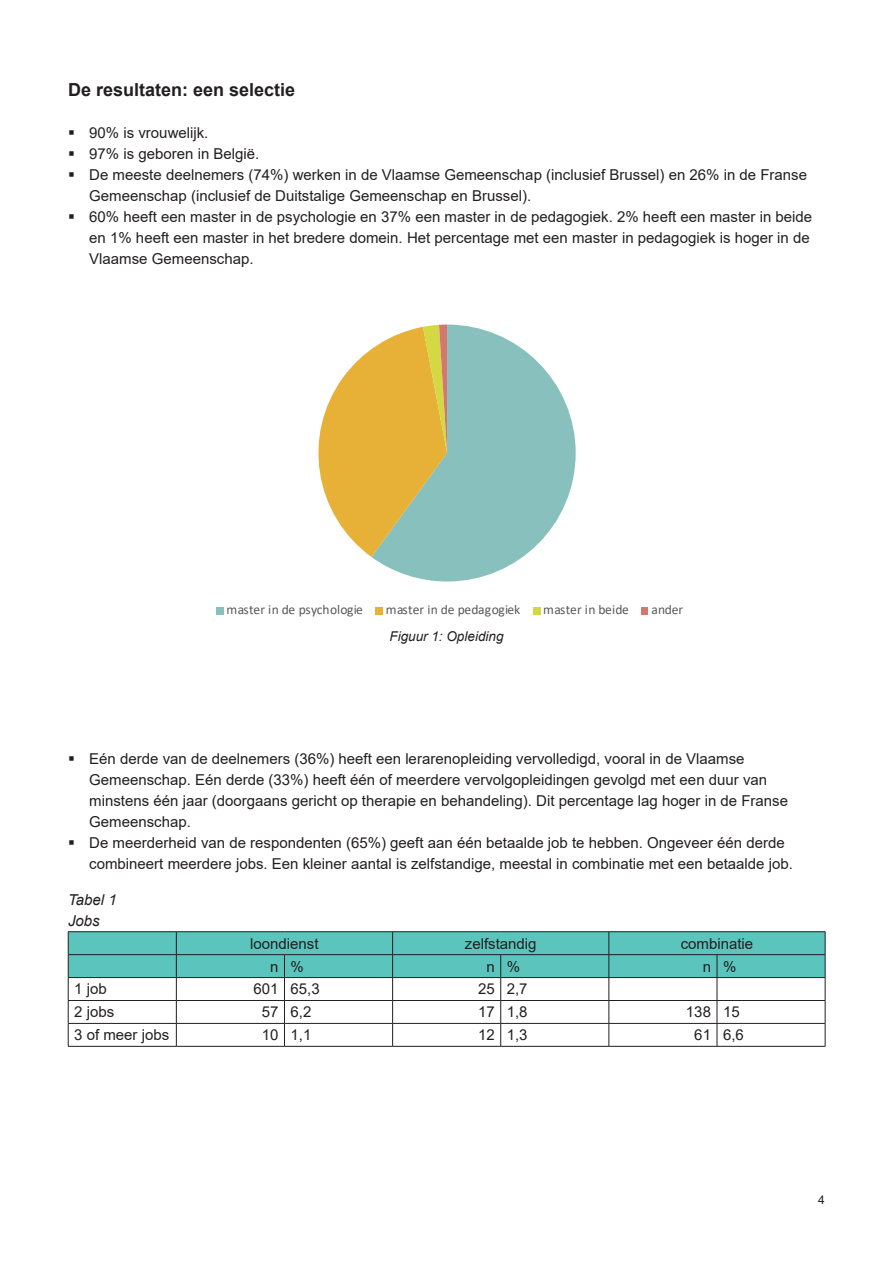
<style>
.page{position:relative;width:893px;height:1263px;background:#fff}
.page>*{position:absolute;margin:0;border:0;box-sizing:border-box;transform-origin:0 0}
.kleine_titel{font:700 18px "Arial";color:#231f20}
.t1{font:15px/21px "Arial";color:#231f20}
.basisalinea_zonder_w{font:italic 15px "Arial";color:#231f20}
.t2{font:13.5px "Calibri";color:#595959}
.onderschrift{font:italic 13.5px "Arial";color:#231f20}
.t3{font:12px "Arial";color:#231f20}
</style>
<div class="page">
<hr style="left:176px;top:1046px;width:108px;height:1px;background:#231f20">
<hr style="left:68px;top:1046px;width:108px;height:1px;background:#231f20">
<hr style="left:284px;top:1046px;width:109px;height:1px;background:#231f20">
<hr style="left:68px;top:931px;width:108px;height:1px;background:#231f20">
<hr style="left:176px;top:931px;width:108px;height:1px;background:#231f20">
<hr style="left:284px;top:931px;width:109px;height:1px;background:#231f20">
<hr style="left:393px;top:931px;width:108px;height:1px;background:#231f20">
<hr style="left:501px;top:931px;width:108px;height:1px;background:#231f20">
<hr style="left:609px;top:931px;width:108px;height:1px;background:#231f20">
<hr style="left:717px;top:931px;width:108px;height:1px;background:#231f20">
<svg style="left:68px;top:932px;width:758px;height:114px"></svg>
<hr style="left:393px;top:1046px;width:108px;height:1px;background:#231f20">
<hr style="left:501px;top:1046px;width:108px;height:1px;background:#231f20">
<hr style="left:609px;top:1046px;width:108px;height:1px;background:#231f20">
<hr style="left:717px;top:1046px;width:108px;height:1px;background:#231f20">
<svg style="left:371px;top:325px;width:205px;height:256px;fill:#87c0bd"></svg>
<svg style="left:318px;top:325px;width:129px;height:232px"></svg>
<div style="left:216px;top:607px;width:8px;height:8px;background:#87c0bd"></div>
<div style="left:375px;top:607px;width:8px;height:8px;background:#e7b037"></div>
<div style="left:533px;top:607px;width:8px;height:8px;background:#d4d842"></div>
<div style="left:641px;top:607px;width:7px;height:8px;background:#d4776e"></div>
<p class="kleine_titel" style="left:68px;top:77px;width:229px">De resultaten: een selectie</p>
<p class="t1" style="left:89px;top:123px;width:121px">90% is vrouwelijk.</p>
<p class="t1" style="left:89px;top:144px;width:172px">97% is geboren in België.</p>
<p class="t1" style="left:89px;top:165px;width:719px">De meeste deelnemers (74%) werken in de Vlaamse Gemeenschap (inclusief Brussel) en 26% in de Franse<br>Gemeenschap (inclusief de Duitstalige Gemeenschap en Brussel).</p>
<p class="t1" style="left:89px;top:207px;width:724px">60% heeft een master in de psychologie en 37% een master in de pedagogiek. 2% heeft een master in beide en 1% heeft een master in het bredere domein. Het percentage met een master in pedagogiek is hoger in de<br>Vlaamse Gemeenschap.</p>
<p class="t2" style="left:227px;top:600px;width:138px">master in de psychologie</p>
<p class="t2" style="left:386px;top:600px;width:136px">master in de pedagogiek</p>
<p class="t2" style="left:543px;top:600px;width:87px">master in beide</p>
<p class="t2" style="left:651px;top:600px;width:33px">ander</p>
<p class="onderschrift" style="left:389px;top:628px;width:116px">Figuur 1: Opleiding</p>
<p class="t1" style="left:89px;top:748px;width:700px">Eén derde van de deelnemers (36%) heeft een lerarenopleiding vervolledigd, vooral in de Vlaamse Gemeenschap. Eén derde (33%) heeft één of meerdere vervolgopleidingen gevolgd met een duur van minstens één jaar (doorgaans gericht op therapie en behandeling). Dit percentage lag hoger in de Franse Gemeenschap.</p>
<p class="t1" style="left:89px;top:832px;width:705px">De meerderheid van de respondenten (65%) geeft aan één betaalde job te hebben. Ongeveer één derde combineert meerdere jobs. Een kleiner aantal is zelfstandige, meestal in combinatie met een betaalde job.</p>
<p class="basisalinea_zonder_w" style="left:68px;top:889px;width:50px">Tabel 1</p>
<p class="basisalinea_zonder_w" style="left:68px;top:910px;width:33px">Jobs</p>
<p class="t1" style="left:250px;top:933px;width:70px">loondienst</p>
<p class="t1" style="left:465px;top:933px;width:73px">zelfstandig</p>
<p class="t1" style="left:681px;top:933px;width:74px">combinatie</p>
<p class="t1" style="left:270px;top:956px;width:10px">n</p>
<p class="t1" style="left:290px;top:956px;width:15px">%</p>
<p class="t1" style="left:486px;top:956px;width:10px">n</p>
<p class="t1" style="left:507px;top:956px;width:15px">%</p>
<p class="t1" style="left:703px;top:956px;width:10px">n</p>
<p class="t1" style="left:723px;top:956px;width:15px">%</p>
<p class="t1" style="left:74px;top:979px;width:34px">1 job</p>
<p class="t1" style="left:253px;top:979px;width:27px">601</p>
<p class="t1" style="left:290px;top:979px;width:31px">65,3</p>
<p class="t1" style="left:478px;top:979px;width:18px">25</p>
<p class="t1" style="left:507px;top:979px;width:22px">2,7</p>
<p class="t1" style="left:74px;top:1001px;width:42px">2 jobs</p>
<p class="t1" style="left:262px;top:1001px;width:18px">57</p>
<p class="t1" style="left:290px;top:1001px;width:22px">6,2</p>
<p class="t1" style="left:478px;top:1001px;width:18px">17</p>
<p class="t1" style="left:507px;top:1001px;width:22px">1,8</p>
<p class="t1" style="left:686px;top:1001px;width:27px">138</p>
<p class="t1" style="left:723px;top:1001px;width:18px">15</p>
<p class="t1" style="left:74px;top:1024px;width:97px">3 of meer jobs</p>
<p class="t1" style="left:262px;top:1024px;width:18px">10</p>
<p class="t1" style="left:290px;top:1024px;width:22px">1,1</p>
<p class="t1" style="left:478px;top:1024px;width:18px">12</p>
<p class="t1" style="left:507px;top:1024px;width:22px">1,3</p>
<p class="t1" style="left:694px;top:1024px;width:18px">61</p>
<p class="t1" style="left:723px;top:1024px;width:22px">6,6</p>
<p class="t3" style="left:818px;top:1191px;width:8px">4</p>
</div>
